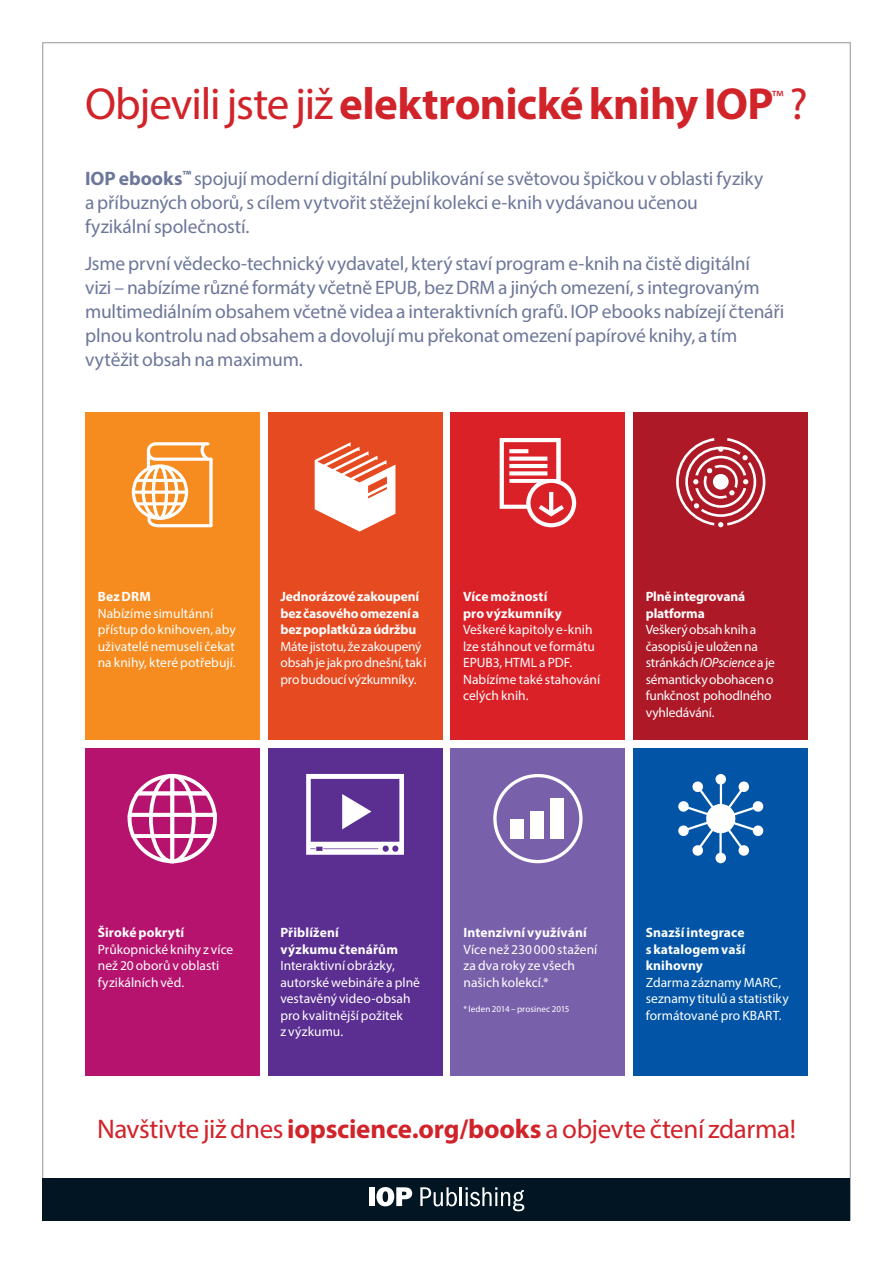
<style>
.page{position:relative;width:893px;height:1263px;background:#fff}
.page>*{position:absolute;margin:0;border:0;box-sizing:border-box;transform-origin:0 0}
.t1{font:700 45px "Myriad Pro";letter-spacing:-.015em;color:#d1232a}
.t2{font:27px "Myriad Pro";letter-spacing:-.015em;color:#d1232a}
.t3{font:19.5px/24px "Myriad Pro";letter-spacing:-.01em;color:#6d7799}
.t4{font:19.5px "Myriad Pro";color:#d1232a}
.t5{font:13.5px/16.5px "Myriad Pro";color:#fff}
.t6{font:700 13.5px/16.5px "Myriad Pro";letter-spacing:.01em;color:#fff;text-align:justify}
.t7{font:13.5px/16.5px "Myriad Pro";letter-spacing:-.02em;color:#fff}
.t8{font:700 13.5px/16.5px "Myriad Pro";letter-spacing:-.01em;color:#fff}
.t9{font:9px "Myriad Pro";letter-spacing:.015em;color:#fff}
.s1{font-weight:400}
.s2{font-weight:700}
.s3{font-style:italic}
</style>
<div class="page">
<div style="left:43px;top:1178px;width:807px;height:42px;background:#011622"></div>
<div style="left:369px;top:1187px;width:5px;height:19px;background:#fff"></div>
<svg style="left:376px;top:1187px;width:36px;height:19px"></svg>
<svg style="left:420px;top:1187px;width:104px;height:24px"></svg>
<div style="left:85px;top:412px;width:174px;height:328px;background:#f68b1f"></div>
<div style="left:85px;top:748px;width:174px;height:328px;background:#b6136e"></div>
<div style="left:268px;top:412px;width:174px;height:328px;background:#e54a20"></div>
<div style="left:268px;top:748px;width:174px;height:328px;background:#5b2e91"></div>
<div style="left:451px;top:412px;width:174px;height:328px;background:#da2128"></div>
<div style="left:451px;top:748px;width:174px;height:328px;background:#7960aa"></div>
<div style="left:634px;top:412px;width:174px;height:328px;background:#ad1926"></div>
<div style="left:634px;top:748px;width:174px;height:328px;background:#0154a6"></div>
<svg style="left:132px;top:442px;width:81px;height:85px"></svg>
<svg style="left:500px;top:438px;width:76px;height:89px"></svg>
<svg style="left:315px;top:442px;width:80px;height:89px"></svg>
<svg style="left:676px;top:438px;width:89px;height:89px"></svg>
<svg style="left:306px;top:774px;width:98px;height:81px"></svg>
<svg style="left:678px;top:774px;width:86px;height:89px"></svg>
<svg style="left:128px;top:774px;width:89px;height:89px"></svg>
<div style="left:493px;top:774px;width:90px;height:89px;border:3px solid #fff;border-radius:50%"></div>
<div style="left:510px;top:819px;width:14px;height:19px;background:#fff"></div>
<div style="left:530px;top:811px;width:14px;height:27px;background:#fff"></div>
<div style="left:550px;top:798px;width:14px;height:40px;background:#fff"></div>
<h1 class="t1" style="left:85px;top:74px;width:724px"><span class="s1">Objevili jste již</span> elektronické knihy IOP <span class="s1">?</span></h1>
<h3 class="t4" style="left:772px;top:85px;width:14px">™</h3>
<h3 class="t3" style="left:85px;top:166px;width:680px"><span class="s2">IOP ebooks</span><sup>™</sup> spojují moderní digitální publikování se světovou špičkou v oblasti fyziky a příbuzných oborů, s cílem vytvořit stěžejní kolekci e-knih vydávanou učenou fyzikální společností.</h3>
<p class="t3" style="left:85px;top:251px;width:701px">Jsme první vědecko-technický vydavatel, který staví program e-knih na čistě digitální<br>vizi – nabízíme různé formáty včetně EPUB, bez DRM a jiných omezení, s integrovaným multimediálním obsahem včetně videa a interaktivních grafů. IOP ebooks nabízejí čtenáři plnou kontrolu nad obsahem a dovolují mu překonat omezení papírové knihy, a tím vytěžit obsah na maximum.</p>
<p class="t6" style="left:98px;top:588px;width:55px">Bez DRM</p>
<p class="t5" style="left:98px;top:605px;width:139px">Nabízíme simultánní přístup do knihoven, aby uživatelé nemuseli čekat na knihy, které potřebují.</p>
<p class="t6" style="left:280px;top:588px;width:140px">Jednorázové zakoupení bez časového omezení a bez poplatků za údržbu</p>
<p class="t7" style="left:280px;top:638px;width:148px">Máte jistotu, že zakoupený obsah je jak pro dnešní, tak i pro budoucí výzkumníky.</p>
<p class="t6" style="left:463px;top:588px;width:100px">Více možností pro výzkumníky</p>
<p class="t5" style="left:463px;top:621px;width:139px">Veškeré kapitoly e-knih lze stáhnout ve formátu<br>EPUB3, HTML a PDF.<br>Nabízíme také stahování celých knih.</p>
<p class="t8" style="left:646px;top:588px;width:101px">Plně integrovaná platforma</p>
<p class="t5" style="left:646px;top:621px;width:131px">Veškerý obsah knih a časopisů je uložen na stránkách <span class="s3">IOPscience</span> a je sémanticky obohacen o funkčnost pohodlného vyhledávání.</p>
<p class="t6" style="left:98px;top:924px;width:88px">Široké pokrytí</p>
<p class="t5" style="left:98px;top:941px;width:137px">Průkopnické knihy z více než 20 oborů v oblasti fyzikálních věd.</p>
<p class="t6" style="left:280px;top:924px;width:119px">Přiblížení výzkumu čtenářům</p>
<p class="t5" style="left:280px;top:957px;width:141px">Interaktivní obrázky, autorské webináře a plně vestavěný video-obsah pro kvalitnější požitek<br>z výzkumu.</p>
<p class="t6" style="left:463px;top:924px;width:125px">Intenzivní využívání</p>
<p class="t5" style="left:463px;top:940px;width:135px">Více než 230 000 stažení za dva roky ze všech našich kolekcí.*</p>
<p class="t9" style="left:463px;top:1003px;width:108px">* leden 2014 – prosinec 2015</p>
<p class="t6" style="left:646px;top:924px;width:101px">Snazší integrace s katalogem vaší knihovny</p>
<p class="t5" style="left:646px;top:974px;width:145px">Zdarma záznamy MARC, seznamy titulů a statistiky formátované pro KBART.</p>
<h2 class="t2" style="left:97px;top:1112px;width:700px">Navštivte již dnes <span class="s2">iopscience.org/books</span> a objevte čtení zdarma!</h2>
</div>
